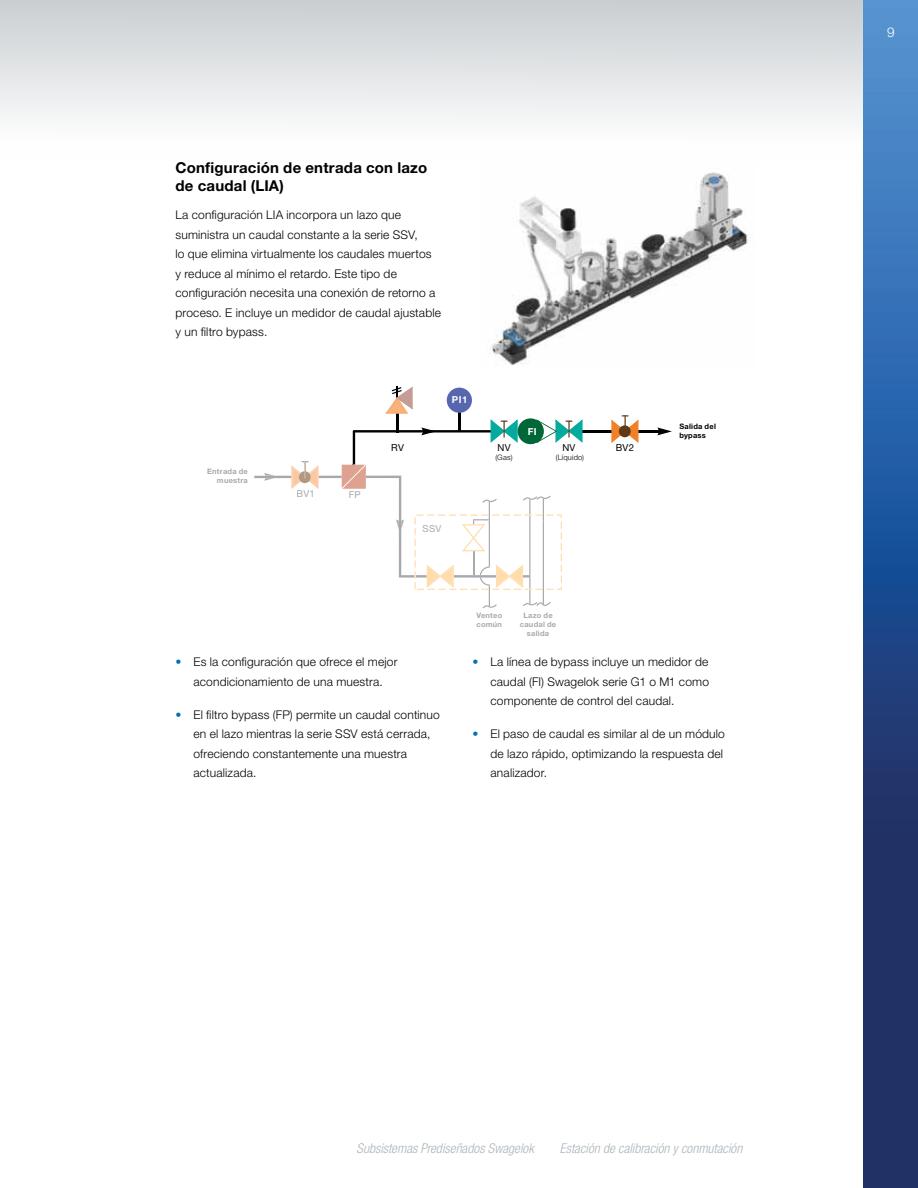
<style>
.page{position:relative;width:918px;height:1188px;background:#fff}
.page>*{position:absolute;margin:0;border:0;box-sizing:border-box;transform-origin:0 0}
.Subhead_2{font:700 15px/18px "Helvetica Neue LT Std";letter-spacing:.015em;color:#000}
.t1{font:italic 300 condensed 13.5px "Helvetica Neue LT Std";color:#acb4ba}
.t2{font:300 13.5px "Helvetica Neue LT Std";color:#fff}
.Body_hang{font:300 12px/19.5px "Helvetica Neue LT Std";letter-spacing:.015em;color:#000}
.Body{font:300 12px/19.5px "Helvetica Neue LT Std";letter-spacing:.015em;color:#000}
.t3{font:9.6px "Helvetica Neue LT Std";letter-spacing:.025em;color:#000}
.t4{font:9.6px "Helvetica Neue LT Std";letter-spacing:.025em;color:#a7a9ac}
.t5{font:700 9.6px "Helvetica Neue LT Std";color:#fff}
.t6{font:700 7.5px/9px "Helvetica Neue LT Std";letter-spacing:.03em;color:#a7a9ac}
.t7{font:700 7.5px/9px "Helvetica Neue LT Std";letter-spacing:.03em;color:#000}
.t8{font:300 7.5px "Helvetica Neue LT Std";letter-spacing:.025em;color:#000}
.s1{color:#0070af}
</style>
<div class="page">
<div style="left:0;top:0;width:864px;height:162px;background:linear-gradient(to bottom,#c9ced1,#fff)"></div>
<img style="left:863px;top:0;width:55px;height:1188px">
<img style="left:479px;top:157px;width:277px;height:208px">
<hr style="left:578px;top:430px;width:84px;height:3px;background:#000">
<svg style="left:657px;top:427px;width:15px;height:8px"></svg>
<svg style="left:611px;top:415px;width:27px;height:28px"></svg>
<svg style="left:254px;top:386px;width:329px;height:222px"></svg>
<p class="Subhead_2" style="left:176px;top:158px;width:253px">Configuración de entrada con lazo de caudal (LIA)￼</p>
<p class="Body" style="left:176px;top:205px;width:267px">La configuración LIA incorpora un lazo que suministra un caudal constante a la serie SSV,<br>lo que elimina virtualmente los caudales muertos<br>y reduce al mínimo el retardo. Este tipo de configuración necesita una conexión de retorno a proceso. E incluye un medidor de caudal ajustable y un filtro bypass.</p>
<p class="t5" style="left:452px;top:394px;width:17px">PI1</p>
<p class="t5" style="left:528px;top:426px;width:11px">FI</p>
<p class="t3" style="left:391px;top:442px;width:14px">RV</p>
<p class="t3" style="left:498px;top:442px;width:15px">NV</p>
<p class="t3" style="left:562px;top:442px;width:15px">NV</p>
<p class="t3" style="left:616px;top:442px;width:20px">BV2</p>
<p class="t6" style="left:207px;top:466px;width:42px;text-align:right">Entrada de muestra</p>
<p class="t4" style="left:297px;top:488px;width:20px">BV1</p>
<p class="t4" style="left:349px;top:489px;width:14px">FP</p>
<p class="t4" style="left:423px;top:523px;width:20px">SSV</p>
<p class="t8" style="left:495px;top:453px;width:19px">(Gas)</p>
<p class="t8" style="left:556px;top:453px;width:30px">(Líquido)</p>
<p class="t6" style="left:476px;top:610px;width:27px">Venteo común</p>
<p class="t6" style="left:520px;top:610px;width:38px;text-align:center">Lazo de caudal de salida</p>
<p class="t7" style="left:679px;top:421px;width:38px">Salida del bypass</p>
<p class="Body_hang" style="left:176px;top:652px;width:223px;text-align:center"><span class="s1">•</span> Es la configuración que ofrece el mejor acondicionamiento de una muestra.</p>
<p class="Body_hang" style="left:194px;top:704px;width:248px;text-indent:-18px"><span class="s1">•</span> El filtro bypass (FP) permite un caudal continuo en el lazo mientras la serie SSV está cerrada, ofreciendo constantemente una muestra actualizada.</p>
<p class="Body_hang" style="left:490px;top:652px;width:220px;text-align:justify;text-indent:-18px"><span class="s1">•</span> La línea de bypass incluye un medidor de caudal (FI) Swagelok serie G1 o M1 como componente de control del caudal.</p>
<p class="Body_hang" style="left:490px;top:724px;width:236px;text-indent:-18px"><span class="s1">•</span> El paso de caudal es similar al de un módulo de lazo rápido, optimizando la respuesta del analizador.</p>
<p class="t2" style="left:887px;top:24px;width:9px">9</p>
<p class="t1" style="left:356px;top:1140px;width:179px">Subsistemas Prediseñados Swagelok</p>
<p class="t1" style="left:560px;top:1140px;width:184px">Estación de calibración y conmutación</p>
</div>
